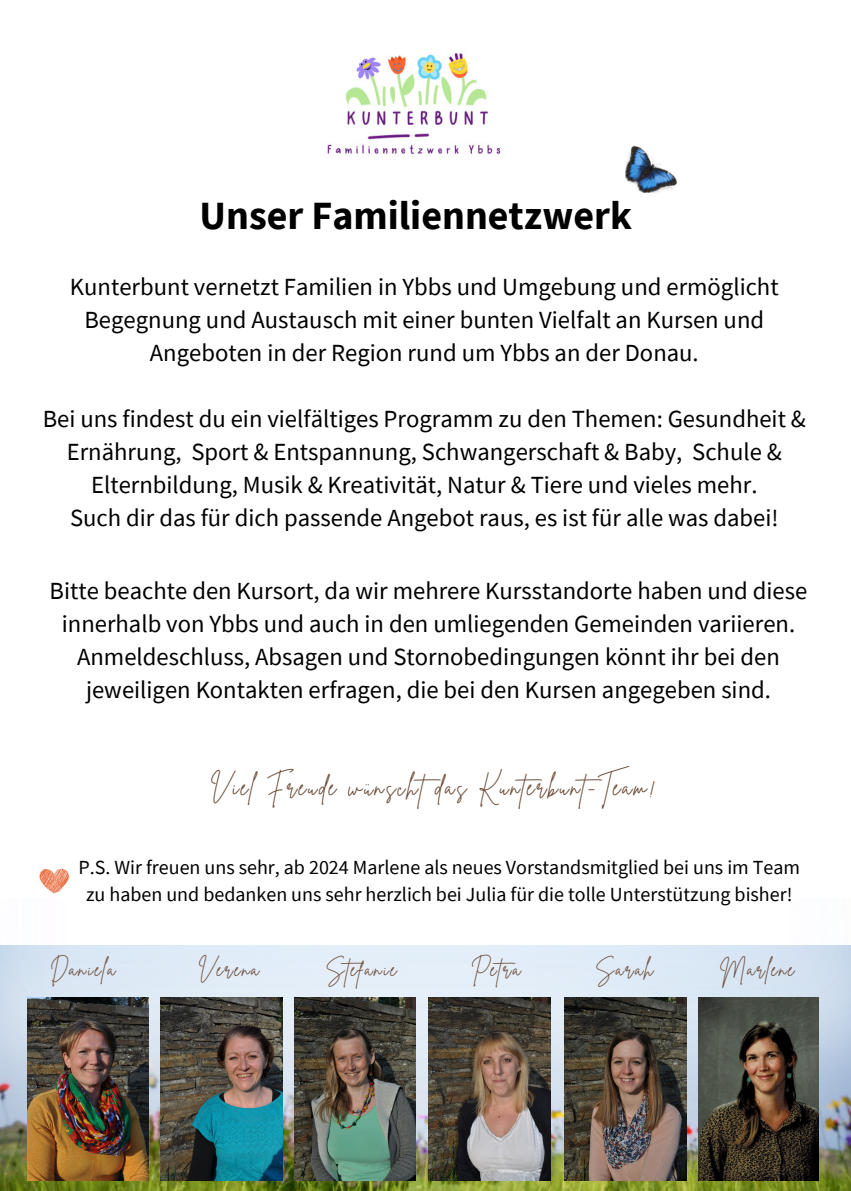
<style>
.page{position:relative;width:851px;height:1191px;background:#fff}
.page>*{position:absolute;margin:0;border:0;box-sizing:border-box;transform-origin:0 0}
.t1{font:700 40px "Source Sans Pro";color:#000}
.t2{font:24.6px/33px "Source Sans Pro";color:#000;text-align:center}
.t3{font:24px "Brittany Signature";letter-spacing:.095em;color:#6a4833}
.t4{font:20px/27px "Source Sans Pro";color:#000;text-align:center}
.t5{font:20px "Brittany Signature";letter-spacing:.095em;color:#6a4833}
</style>
<div class="page">
<img style="left:327px;top:53px;width:174px;height:102px">
<img style="left:625px;top:146px;width:50px;height:46px">
<img style="left:0;top:1156px;width:850px;height:35px">
<img style="left:0;top:945px;width:850px;height:211px">
<img style="left:27px;top:997px;width:122px;height:183px">
<img style="left:161px;top:997px;width:121px;height:183px">
<img style="left:294px;top:997px;width:121px;height:183px">
<img style="left:428px;top:997px;width:122px;height:183px">
<img style="left:564px;top:997px;width:122px;height:183px">
<svg style="left:39px;top:869px;width:30px;height:25px"></svg>
<img style="left:697px;top:997px;width:120px;height:183px">
<p class="t1" style="left:199px;top:190px;width:434px">Unser Familiennetzwerk</p>
<p class="t2" style="left:70px;top:270px;width:709px">Kunterbunt vernetzt Familien in Ybbs und Umgebung und ermöglicht<br>Begegnung und Austausch mit einer bunten Vielfalt an Kursen und<br>Angeboten in der Region rund um Ybbs an der Donau.</p>
<p class="t2" style="left:43px;top:402px;width:764px">Bei uns findest du ein vielfältiges Programm zu den Themen: Gesundheit &amp;<br>Ernährung, Sport &amp; Entspannung, Schwangerschaft &amp; Baby, Schule &amp;<br>Elternbildung, Musik &amp; Kreativität, Natur &amp; Tiere und vieles mehr.</p>
<p class="t2" style="left:70px;top:501px;width:709px">Such dir das für dich passende Angebot raus, es ist für alle was dabei!</p>
<p class="t2" style="left:50px;top:574px;width:758px">Bitte beachte den Kursort, da wir mehrere Kursstandorte haben und diese innerhalb von Ybbs und auch in den umliegenden Gemeinden variieren.<br>Anmeldeschluss, Absagen und Stornobedingungen könnt ihr bei den jeweiligen Kontakten erfragen, die bei den Kursen angegeben sind.</p>
<p class="t3" style="left:210px;top:771px;width:447px">Viel Freude wünschtdas Kunterbunt-Team!</p>
<p class="t4" style="left:78px;top:853px;width:722px">P.S. Wir freuen uns sehr, ab 2024 Marlene als neues Vorstandsmitglied bei uns im Team zu haben und bedanken uns sehr herzlich bei Julia für die tolle Unterstützung bisher!</p>
<p class="t5" style="left:51px;top:956px;width:66px">Daniela</p>
<p class="t5" style="left:198px;top:956px;width:62px">Verena</p>
<p class="t5" style="left:325px;top:956px;width:72px">Stefanie</p>
<p class="t5" style="left:471px;top:956px;width:51px">Petra</p>
<p class="t5" style="left:595px;top:956px;width:59px">Sarah</p>
<p class="t5" style="left:719px;top:956px;width:76px">Marlene</p>
</div>
